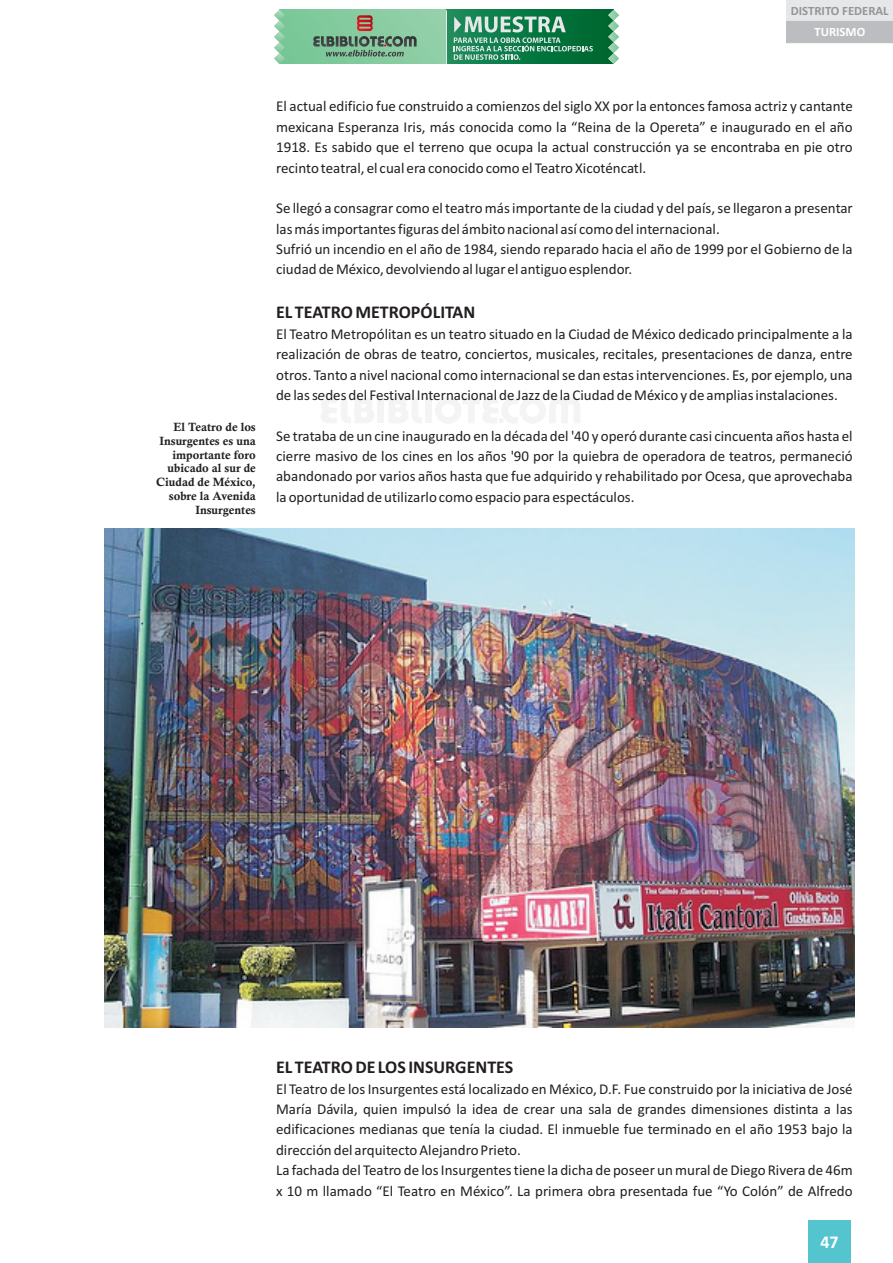
<style>
.page{position:relative;width:893px;height:1263px;background:#fff}
.page>*{position:absolute;margin:0;border:0;box-sizing:border-box;transform-origin:0 0}
.t1{font:700 18px "Calibri";color:#231f20}
.t2{font:700 18px "Calibri";color:#fff}
.t3{font:15px/20.4px "Calibri";color:#231f20;text-align:justify}
.t4{font:700 12.75px "Calibri";color:#939598}
.t5{font:700 12.75px "Calibri";color:#fff}
.t6{font:700 12px/13.8px "Calis MT Bol";color:#231f20;text-align:right}
</style>
<div class="page">
<div style="left:786px;top:0;width:107px;height:22px;background:#e6e7e9"></div>
<div style="left:786px;top:21px;width:107px;height:22px;background:#bcbdc0"></div>
<div style="left:808px;top:1220px;width:42px;height:43px;background:#54c5cf"></div>
<img style="left:104px;top:528px;width:750px;height:499px">
<svg style="left:285px;top:10px;width:161px;height:54px;background:#85cba0"></svg>
<svg style="left:321px;top:398px;width:53px;height:25px"></svg>
<div style="left:377px;top:398px;width:7px;height:25px;background:#f4f4f4"></div>
<svg style="left:389px;top:398px;width:33px;height:25px"></svg>
<div style="left:425px;top:398px;width:7px;height:25px;background:#f4f4f4"></div>
<svg style="left:435px;top:398px;width:145px;height:25px"></svg>
<div style="left:446px;top:10px;width:168px;height:54px;background:linear-gradient(to right,#1a8c5b,#00642b)"></div>
<svg style="left:274px;top:10px;width:11px;height:54px"></svg>
<svg style="left:608px;top:10px;width:11px;height:54px"></svg>
<svg style="left:312px;top:15px;width:105px;height:42px;background:#7aa887"></svg>
<svg style="left:454px;top:16px;width:139px;height:44px;background:#469671"></svg>
<hr style="left:446px;top:10px;width:1px;height:54px;background:#e6e7e9">
<p class="t4" style="left:791px;top:5px;width:99px">DISTRITO FEDERAL</p>
<p class="t5" style="left:814px;top:26px;width:52px">TURISMO</p>
<p class="t6" style="left:156px;top:421px;width:101px">El Teatro de los<br>Insurgentes es una importante foro ubicado al sur de<br>Ciudad de México, sobre la Avenida<br>Insurgentes</p>
<p class="t3" style="left:276px;top:97px;width:578px">El actual edificio fue construido a comienzos del siglo XX por la entonces famosa actriz y cantante mexicana Esperanza Iris, más conocida como la “Reina de la Opereta” e inaugurado en el año 1918. Es sabido que el terreno que ocupa la actual construcción ya se encontraba en pie otro recinto teatral, el cual era conocido como el Teatro Xicoténcatl.</p>
<p class="t3" style="left:276px;top:199px;width:578px;text-align:left">Se llegó a consagrar como el teatro más importante de la ciudad y del país, se llegaron a presentar las más importantes figuras del ámbito nacional así como del internacional.<br>Sufrió un incendio en el año de 1984, siendo reparado hacia el año de 1999 por el Gobierno de la ciudad de México, devolviendo al lugar el antiguo esplendor.</p>
<p class="t1" style="left:276px;top:305px;width:201px">EL TEATRO METROPÓLITAN</p>
<p class="t3" style="left:276px;top:325px;width:578px">El Teatro Metropólitan es un teatro situado en la Ciudad de México dedicado principalmente a la realización de obras de teatro, conciertos, musicales, recitales, presentaciones de danza, entre otros. Tanto a nivel nacional como internacional se dan estas intervenciones. Es, por ejemplo, una de las sedes del Festival Internacional de Jazz de la Ciudad de México y de amplias instalaciones.</p>
<p class="t3" style="left:276px;top:427px;width:578px">Se trataba de un cine inaugurado en la década del '40 y operó durante casi cincuenta años hasta el cierre masivo de los cines en los años '90 por la quiebra de operadora de teatros, permaneció abandonado por varios años hasta que fue adquirido y rehabilitado por Ocesa, que aprovechaba la oportunidad de utilizarlo como espacio para espectáculos.</p>
<p class="t1" style="left:276px;top:1060px;width:239px">EL TEATRO DE LOS INSURGENTES</p>
<p class="t3" style="left:276px;top:1079px;width:578px;text-align:left">El Teatro de los Insurgentes está localizado en México, D.F. Fue construido por la iniciativa de José María Dávila, quien impulsó la idea de crear una sala de grandes dimensiones distinta a las edificaciones medianas que tenía la ciudad. El inmueble fue terminado en el año 1953 bajo la dirección del arquitecto Alejandro Prieto.<br>La fachada del Teatro de los Insurgentes tiene la dicha de poseer un mural de Diego Rivera de 46m x 10 m llamado “El Teatro en México”. La primera obra presentada fue “Yo Colón” de Alfredo</p>
<p class="t2" style="left:820px;top:1234px;width:20px">47</p>
</div>
